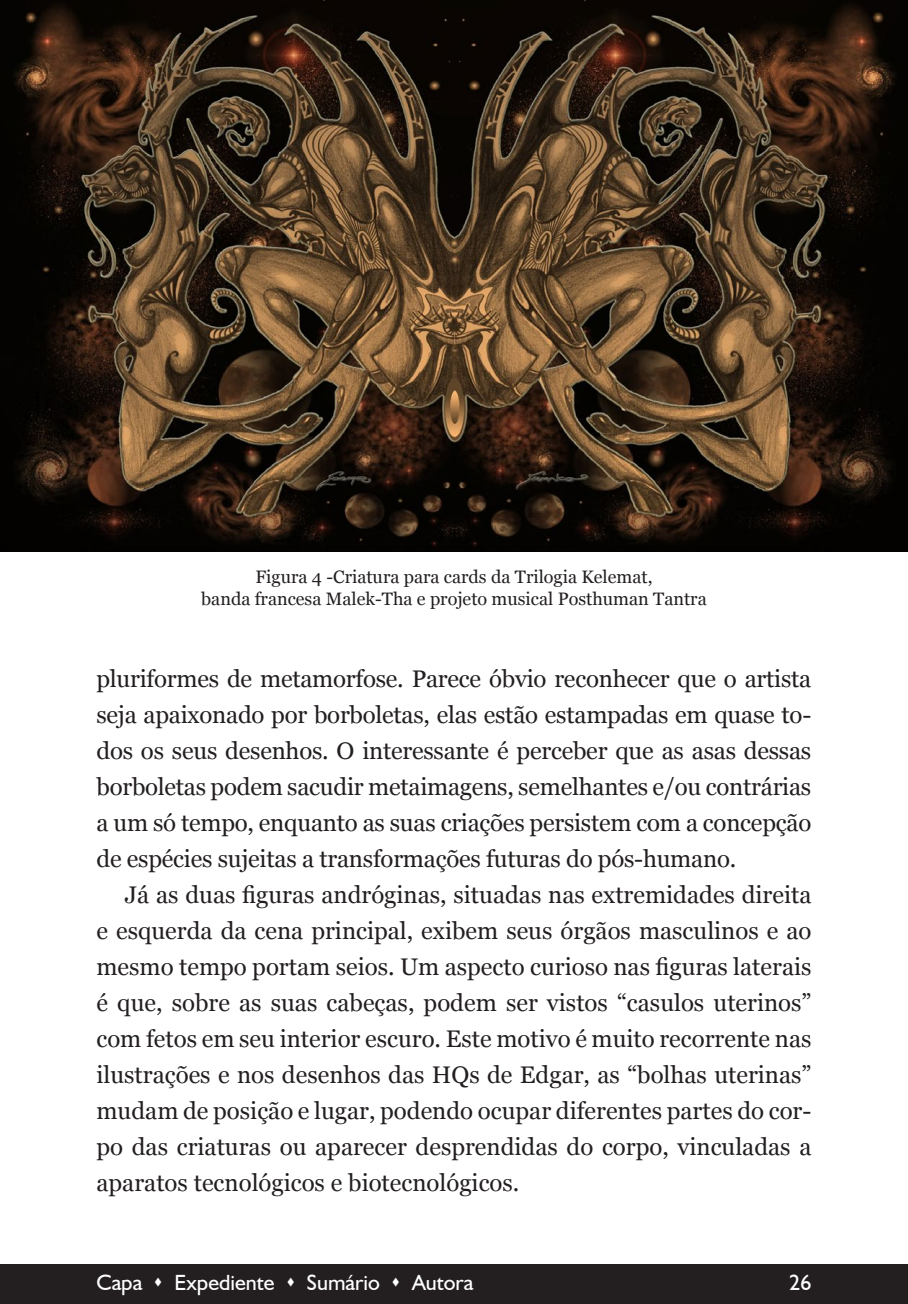
<style>
.page{position:relative;width:908px;height:1304px;background:#fff}
.page>*{position:absolute;margin:0;border:0;box-sizing:border-box;transform-origin:0 0}
.t1{font:24px/36px "Georgia";letter-spacing:-.005em;color:#231f20;text-align:justify}
.t2{font:22px "Humanist 521 BT";color:#fff}
.t3{font:18px "Georgia";color:#231f20}
</style>
<div class="page">
<div style="left:0;top:1264px;width:907px;height:40px;background:#231f20"></div>
<img style="left:0;top:0;width:907px;height:552px">
<p class="t3" style="left:255px;top:564px;width:398px">Figura 4 -Criatura para cards da Trilogia Kelemat,</p>
<p class="t3" style="left:201px;top:586px;width:507px">banda francesa Malek-Tha e projeto musical Posthuman Tantra</p>
<p class="t1" style="left:96px;top:660px;width:716px">pluriformes de metamorfose. Parece óbvio reconhecer que o artista seja apaixonado por borboletas, elas estão estampadas em quase to&shy;dos os seus desenhos. O interessante é perceber que as asas dessas borboletas podem sacudir metaimagens, semelhantes e/ou contrárias a um só tempo, enquanto as suas criações persistem com a concepção de espécies sujeitas a transformações futuras do pós-humano.</p>
<p class="t1" style="left:96px;top:876px;width:716px;text-indent:28px">Já as duas figuras andróginas, situadas nas extremidades direita e esquerda da cena principal, exibem seus órgãos masculinos e ao mesmo tempo portam seios. Um aspecto curioso nas figuras laterais é que, sobre as suas cabeças, podem ser vistos “casulos uterinos” com fetos em seu interior escuro. Este motivo é muito recorrente nas ilustrações e nos desenhos das HQs de Edgar, as “bolhas uterinas” mudam de posição e lugar, podendo ocupar diferentes partes do cor&shy;po das criaturas ou aparecer desprendidas do corpo, vinculadas a aparatos tecnológicos e biotecnológicos.</p>
<p class="t2" style="left:96px;top:1269px;width:378px">Capa ▲ Expediente ▲ Sumário ▲ Autora</p>
<p class="t2" style="left:788px;top:1268px;width:24px">26</p>
</div>
